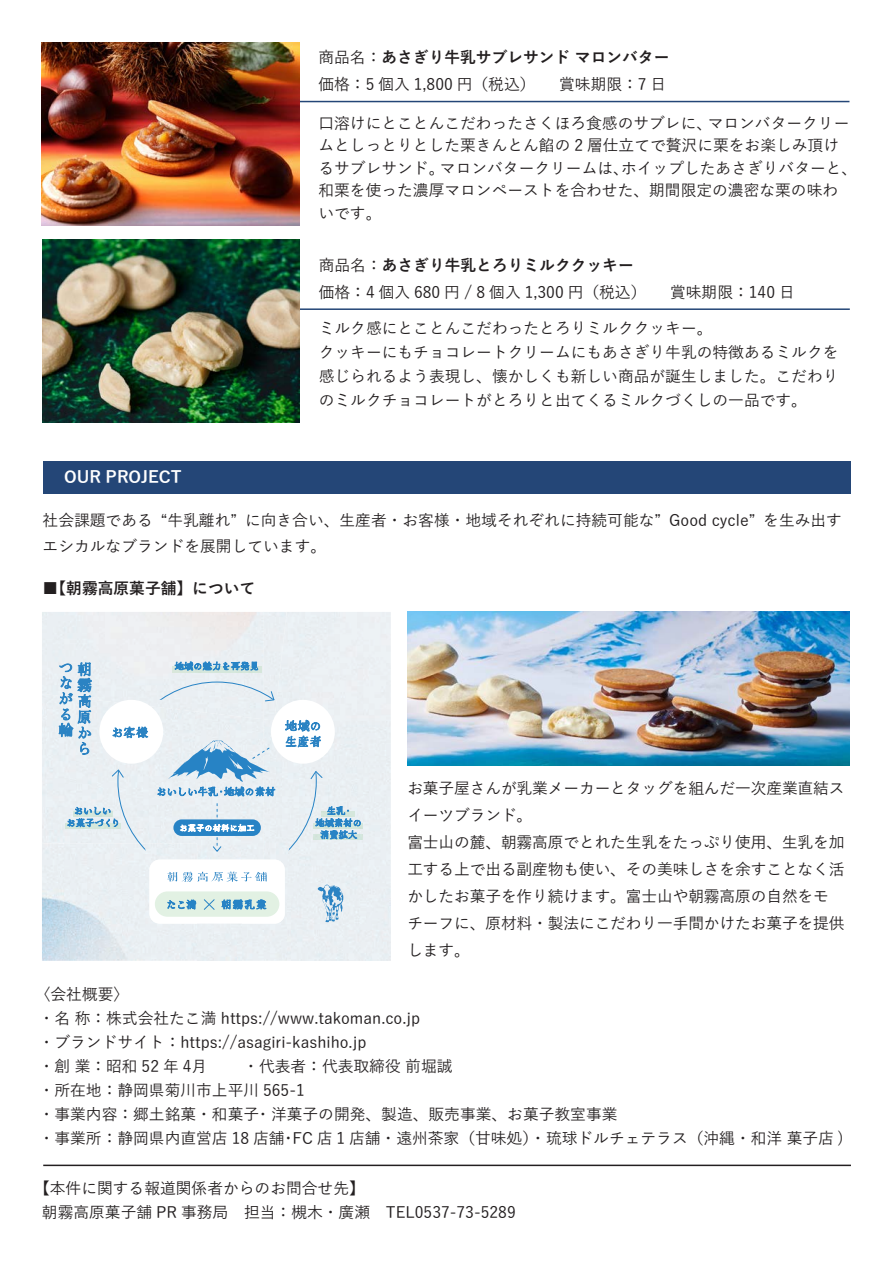
<style>
.page{position:relative;width:893px;height:1263px;background:#fff}
.page>*{position:absolute;margin:0;border:0;box-sizing:border-box;transform-origin:0 0}
.t1{font:700 16.5px "Yu Gothic";color:#fff}
.t2{font:500 15.75px/24px "Yu Gothic";color:#231f20}
.t3{font:700 15.75px "Yu Gothic";color:#231f20}
.s1{font-weight:700}
</style>
<div class="page">
<hr style="left:292px;top:308px;width:558px;height:2px;background:#244677">
<img style="left:42px;top:240px;width:257px;height:183px">
<hr style="left:292px;top:101px;width:557px;height:1px;background:#244677">
<img style="left:42px;top:42px;width:257px;height:184px">
<hr style="left:43px;top:1164px;width:808px;height:2px;background:#231f20">
<div style="left:43px;top:461px;width:807px;height:32px;background:#244677"></div>
<img style="left:407px;top:612px;width:442px;height:153px">
<div style="left:42px;top:720px;width:49px;height:123px;background:#eaeff3"></div>
<div style="left:91px;top:720px;width:150px;height:140px;background:#eaeff3"></div>
<img style="left:42px;top:843px;width:155px;height:118px">
<div style="left:264px;top:612px;width:127px;height:286px;background:#eaeff3"></div>
<div style="left:42px;top:612px;width:245px;height:108px;background:#ebeff2"></div>
<svg style="left:59px;top:662px;width:33px;height:92px;background:#a8cae2"></svg>
<img style="left:173px;top:666px;width:88px;height:6px">
<svg style="left:175px;top:661px;width:83px;height:9px"></svg>
<img style="left:313px;top:823px;width:50px;height:6px">
<img style="left:313px;top:834px;width:50px;height:6px">
<svg style="left:315px;top:806px;width:46px;height:33px;background:#98c2da"></svg>
<img style="left:66px;top:823px;width:54px;height:6px">
<svg style="left:67px;top:807px;width:51px;height:20px"></svg>
<div style="left:271px;top:700px;width:64px;height:64px;background:#fff;border-radius:50%"></div>
<div style="left:99px;top:700px;width:64px;height:64px;background:#fff;border-radius:50%"></div>
<div style="left:149px;top:860px;width:136px;height:63px;background:#fff;border-radius:10px"></div>
<svg style="left:285px;top:720px;width:36px;height:27px"></svg>
<svg style="left:113px;top:727px;width:35px;height:11px"></svg>
<svg style="left:264px;top:690px;width:11px;height:12px"></svg>
<svg style="left:111px;top:768px;width:14px;height:10px"></svg>
<svg style="left:310px;top:770px;width:13px;height:10px"></svg>
<svg style="left:167px;top:871px;width:100px;height:11px"></svg>
<svg style="left:158px;top:740px;width:117px;height:57px;background:#adcde4"></svg>
<svg style="left:318px;top:884px;width:25px;height:38px"></svg>
<div style="left:155px;top:891px;width:124px;height:26px;background:#e2f1e3;border-radius:13px"></div>
<div style="left:173px;top:819px;width:88px;height:17px;background:#2783c5;border-radius:8px"></div>
<svg style="left:180px;top:804px;width:74px;height:49px"></svg>
<svg style="left:222px;top:899px;width:44px;height:10px"></svg>
<svg style="left:168px;top:900px;width:28px;height:10px"></svg>
<svg style="left:203px;top:899px;width:12px;height:11px"></svg>
<p class="t2" style="left:318px;top:41px;width:352px;line-height:27px">商品名：<span class="s1">あさぎり牛乳サブレサンド マロンバター</span>価格：5 個入 1,800 円（税込）　　賞味期限：7 日</p>
<p class="t2" style="left:318px;top:110px;width:540px;line-height:22.5px">口溶けにとことんこだわったさくほろ食感のサブレに、マロンバタークリームとしっとりとした栗きんとん餡の 2 層仕立てで贅沢に栗をお楽しみ頂けるサブレサンド。マロンバタークリームは、ホイップしたあさぎりバターと、和栗を使った濃厚マロンペーストを合わせた、期間限定の濃密な栗の味わいです。</p>
<p class="t2" style="left:319px;top:250px;width:477px;line-height:27px">商品名：<span class="s1">あさぎり牛乳とろりミルククッキー<br></span>価格：4 個入 680 円 / 8 個入 1,300 円（税込）　　賞味期限：140 日</p>
<p class="t2" style="left:319px;top:314px;width:521px">ミルク感にとことんこだわったとろりミルククッキー。<br>クッキーにもチョコレートクリームにもあさぎり牛乳の特徴あるミルクを感じられるよう表現し、懐かしくも新しい商品が誕生しました。こだわりのミルクチョコレートがとろりと出てくるミルクづくしの一品です。</p>
<p class="t1" style="left:64px;top:468px;width:119px">OUR PROJECT</p>
<p class="t2" style="left:43px;top:506px;width:801px;line-height:25.5px">社会課題である “牛乳離れ” に向き合い、生産者・お客様・地域それぞれに持続可能な” Good cycle” を生み出すエシカルなブランドを展開しています。</p>
<p class="t3" style="left:43px;top:579px;width:214px">■【朝霧高原菓子舗】について</p>
<p class="t2" style="left:407px;top:773px;width:439px;line-height:27px">お菓子屋さんが乳業メーカーとタッグを組んだ一次産業直結スイーツブランド。<br>富士山の麓、朝霧高原でとれた生乳をたっぷり使用、生乳を加工する上で出る副産物も使い、その美味しさを余すことなく活かしたお菓子を作り続けます。富士山や朝霧高原の自然をモチーフに、原材料・製法にこだわり一手間かけたお菓子を提供します。</p>
<p class="t2" style="left:35px;top:980px;width:811px">〈会社概要〉<br>・名 称：株式会社たこ満 https://www.takoman.co.jp<br>・ブランドサイト：https://asagiri-kashiho.jp<br>・創 業：昭和 52 年 4月 　　・代表者：代表取締役 前堀誠<br>・所在地：静岡県菊川市上平川 565-1<br>・事業内容：郷土銘菓・和菓子・洋菓子の開発、製造、販売事業、お菓子教室事業<br>・事業所：静岡県内直営店 18 店舗･FC 店 1 店舗・遠州茶家（甘味処）・琉球ドルチェテラス（沖縄・和洋 菓子店 )</p>
<p class="t2" style="left:42px;top:1174px;width:475px;text-indent:-8px">【本件に関する報道関係者からのお問合せ先】<br>朝霧高原菓子舗 PR 事務局　担当：槻木・廣瀬　TEL0537-73-5289</p>
</div>
